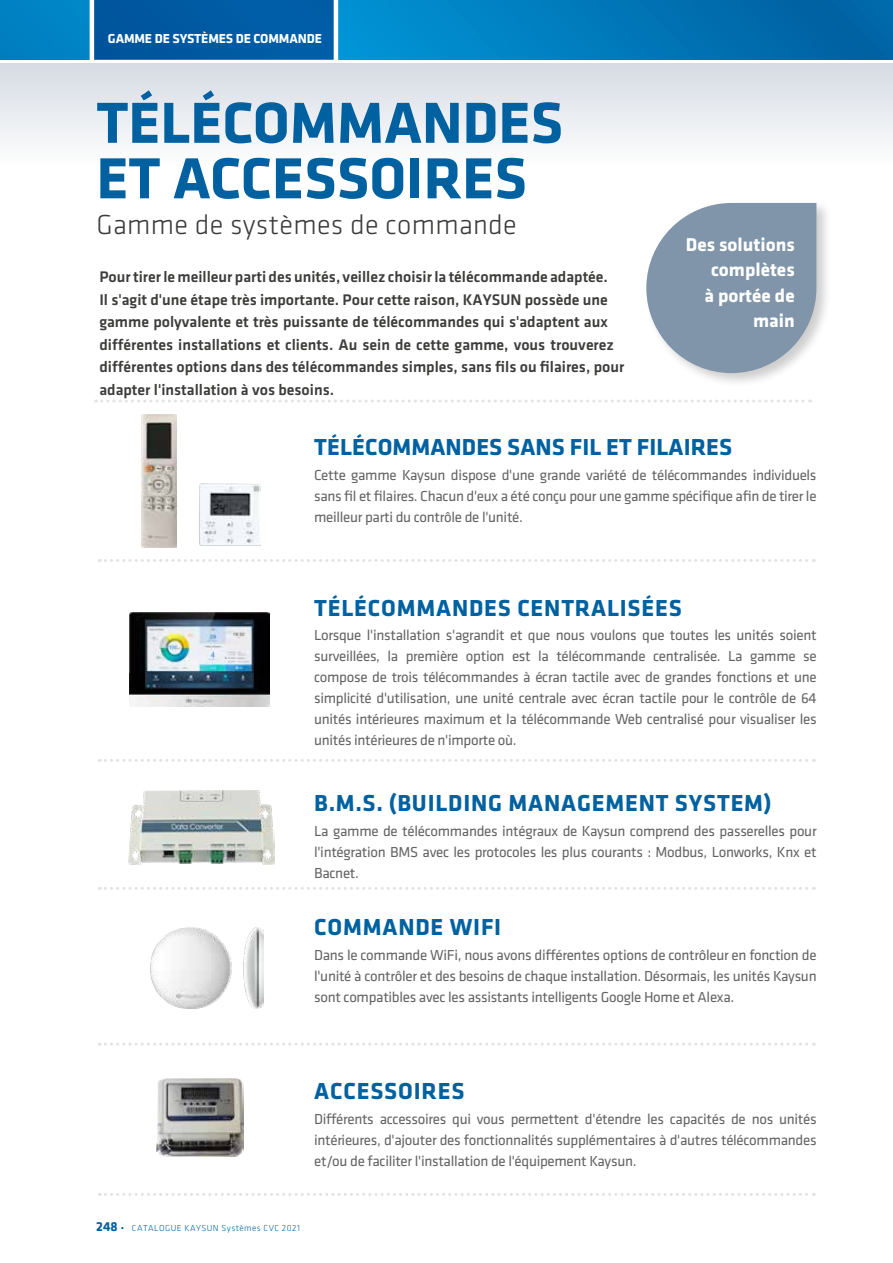
<style>
.page{position:relative;width:893px;height:1263px;background:#fff}
.page>*{position:absolute;margin:0;border:0;box-sizing:border-box;transform-origin:0 0}
.t1{font:700 60px/55.5px "Klavika";color:#0061a1}
.t2{font:300 28.5px "Klavika";letter-spacing:.01em;color:#3c3c3b}
.t3{font:700 24px "Klavika";letter-spacing:.035em;color:#0061a1}
.t4{font:700 24px "Klavika";letter-spacing:.005em;color:#0061a1}
.t5{font:19.2px/25.5px "Klavika Bold Bold OSF";color:#fff;text-align:right}
.t6{font:15.9px/22.5px "Klavika Medium TF";color:#3c3c3b}
.t7{font:15px/21px "Klavika";letter-spacing:-.02em;color:#646363;text-align:justify}
.t8{font:700 13.5px "Klavika";letter-spacing:-.01em;color:#fff}
.t9{font:700 13.5px "Klavika";color:#0061a1}
.t10{font:300 9px "Klavika";letter-spacing:.05em;color:#0061a1}
.s1{font-weight:400}
</style>
<div class="page">
<svg style="left:0;top:0;width:893px;height:59px;background:#007abb"></svg>
<div style="left:92px;top:0;width:244px;height:59px;background:#0061a1"></div>
<div style="left:0;top:64px;width:893px;height:102px;background:linear-gradient(to bottom,#d6dce4,#fefefe)"></div>
<hr style="left:90px;top:0;width:4px;height:60px;background:#fff">
<hr style="left:334px;top:0;width:4px;height:60px;background:#fff">
<div style="left:643px;top:200px;width:189px;height:188px;background:#000;opacity:.2"></div>
<svg style="left:646px;top:203px;width:170px;height:170px;background:#93a4b5"></svg>
<svg style="left:96px;top:399px;width:715px;height:3px"></svg>
<svg style="left:99px;top:559px;width:715px;height:3px"></svg>
<svg style="left:99px;top:887px;width:715px;height:3px"></svg>
<svg style="left:99px;top:759px;width:715px;height:3px"></svg>
<svg style="left:99px;top:1043px;width:715px;height:3px"></svg>
<svg style="left:99px;top:1193px;width:715px;height:3px"></svg>
<img style="left:142px;top:414px;width:34px;height:134px">
<img style="left:199px;top:483px;width:62px;height:62px">
<img style="left:129px;top:612px;width:141px;height:94px">
<img style="left:128px;top:790px;width:146px;height:74px">
<img style="left:150px;top:927px;width:113px;height:81px">
<img style="left:156px;top:1078px;width:88px;height:79px">
<p class="t8" style="left:108px;top:29px;width:216px">GAMME DE SYSTÈMES DE COMMANDE</p>
<h1 class="t1" style="left:96px;top:92px;width:468px">TÉLÉCOMMANDES<br>ET ACCESSOIRES</h1>
<h2 class="t2" style="left:96px;top:210px;width:422px">Gamme de systèmes de commande</h2>
<p class="t6" style="left:99px;top:266px;width:526px">Pour tirer le meilleur parti des unités, veillez choisir la télécommande adaptée.<br>Il s'agit d'une étape très importante. Pour cette raison, KAYSUN possède une gamme polyvalente et très puissante de télécommandes qui s'adaptent aux différentes installations et clients. Au sein de cette gamme, vous trouverez différentes options dans des télécommandes simples, sans fils ou filaires, pour adapter l'installation à vos besoins.</p>
<p class="t5" style="left:686px;top:232px;width:110px">Des solutions complètes<br>à portée de main</p>
<h3 class="t4" style="left:314px;top:434px;width:419px">TÉLÉCOMMANDES SANS FIL ET FILAIRES</h3>
<p class="t7" style="left:314px;top:464px;width:504px">Cette gamme Kaysun dispose d'une grande variété de télécommandes individuels sans fil et filaires. Chacun d'eux a été conçu pour une gamme spécifique afin de tirer le meilleur parti du contrôle de l'unité.</p>
<h3 class="t3" style="left:314px;top:594px;width:369px">TÉLÉCOMMANDES CENTRALISÉES</h3>
<p class="t7" style="left:314px;top:624px;width:504px">Lorsque l'installation s'agrandit et que nous voulons que toutes les unités soient surveillées, la première option est la télécommande centralisée. La gamme se compose de trois télécommandes à écran tactile avec de grandes fonctions et une simplicité d'utilisation, une unité centrale avec écran tactile pour le contrôle de 64 unités intérieures maximum et la télécommande Web centralisé pour visualiser les unités intérieures de n'importe où.</p>
<h3 class="t3" style="left:314px;top:790px;width:459px">B.M.S. (BUILDING MANAGEMENT SYSTEM)</h3>
<p class="t7" style="left:314px;top:820px;width:504px">La gamme de télécommandes intégraux de Kaysun comprend des passerelles pour l'intégration BMS avec les protocoles les plus courants : Modbus, Lonworks, Knx et Bacnet.</p>
<h3 class="t3" style="left:314px;top:914px;width:188px">COMMANDE WIFI</h3>
<p class="t7" style="left:314px;top:944px;width:504px">Dans le commande WiFi, nous avons différentes options de contrôleur en fonction de l'unité à contrôler et des besoins de chaque installation. Désormais, les unités Kaysun sont compatibles avec les assistants intelligents Google Home et Alexa.</p>
<h3 class="t3" style="left:314px;top:1078px;width:152px">ACCESSOIRES</h3>
<p class="t7" style="left:314px;top:1108px;width:504px">Différents accessoires qui vous permettent d'étendre les capacités de nos unités intérieures, d'ajouter des fonctionnalités supplémentaires à d'autres télécommandes et/ou de faciliter l'installation de l'équipement Kaysun.</p>
<p class="t9" style="left:96px;top:1217px;width:23px">248</p>
<p class="t10" style="left:121px;top:1223px;width:180px"><span class="s1">•</span> CATALOGUE KAYSUN Systèmes CVC 2021</p>
</div>
